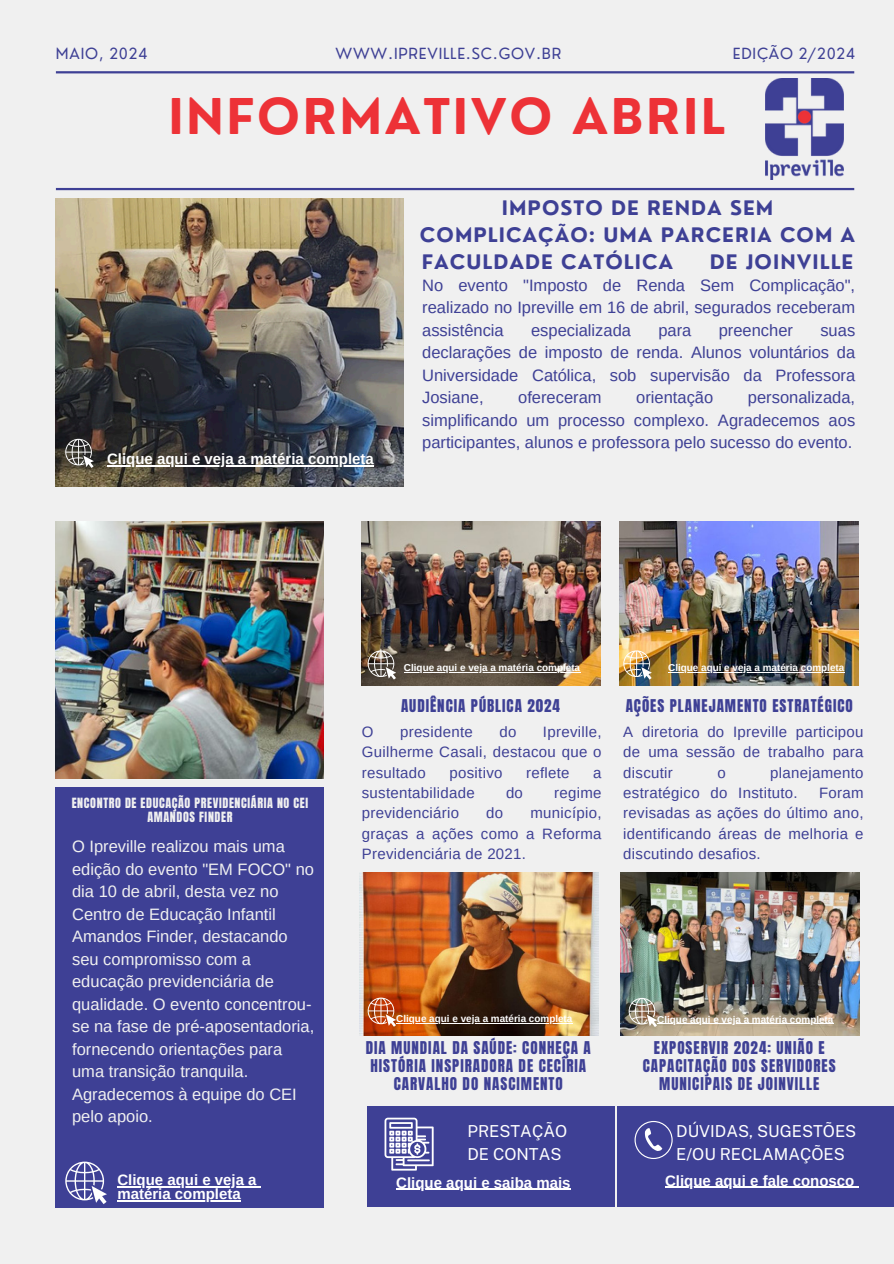
<style>
.page{position:relative;width:894px;height:1264px;background:#fff}
.page>*{position:absolute;margin:0;border:0;box-sizing:border-box;transform-origin:0 0}
.t1{font:700 48px "Nourd";letter-spacing:.055em;color:#ed3237}
.t2{font:700 19.5px/27px "Nourd";letter-spacing:.055em;color:#3e4095}
.t3{font:16.5px/22.5px "Arimo";color:#3e4095;text-align:justify}
.t4{font:16.5px/22.5px "Arimo";color:#f0f0f0}
.t5{font:16.5px/22.5px "Public Sans";color:#fff}
.t6{font:15px/20.2px "Arimo";letter-spacing:.02em;color:#3e4095;text-align:justify}
.t7{font:15px/18px "Anton";letter-spacing:.065em;color:#3e4095;text-align:center}
.t8{font:700 15px "Arimo";color:#fff}
.t9{font:15px "Nourd";letter-spacing:.055em;color:#3e4095}
.t10{font:12px/14px "Anton";letter-spacing:.055em;color:#f0f0f0;text-align:center}
.t11{font:700 9.9px "Arimo";color:#fff}
</style>
<div class="page">
<div style="left:0;top:0;width:893px;height:1263px;background:#f0f0f0"></div>
<img style="left:56px;top:198px;width:347px;height:288px">
<div style="left:56px;top:786px;width:268px;height:421px;background:#3e4095"></div>
<img style="left:56px;top:522px;width:268px;height:256px">
<hr style="left:56px;top:188px;width:798px;height:2px;background:#3e4095">
<hr style="left:56px;top:71px;width:798px;height:2px;background:#3e4095">
<div style="left:367px;top:1105px;width:526px;height:101px;background:#3e4095"></div>
<hr style="left:615px;top:994px;width:2px;height:269px;background:#f0f0f0">
<img style="left:765px;top:78px;width:77px;height:102px">
<img style="left:362px;top:522px;width:238px;height:163px">
<svg style="left:65px;top:1161px;width:42px;height:43px"></svg>
<svg style="left:367px;top:650px;width:28px;height:29px"></svg>
<img style="left:619px;top:522px;width:239px;height:163px">
<svg style="left:634px;top:1121px;width:38px;height:37px"></svg>
<svg style="left:384px;top:1117px;width:49px;height:53px"></svg>
<hr style="left:404px;top:671px;width:176px;height:1px;background:#fff">
<hr style="left:117px;top:1185px;width:139px;height:2px;background:#fff">
<hr style="left:117px;top:1200px;width:124px;height:1px;background:#fff">
<hr style="left:107px;top:465px;width:267px;height:1px;background:#fff">
<hr style="left:396px;top:1188px;width:174px;height:1px;background:#fff">
<hr style="left:665px;top:1186px;width:97px;height:1px;background:#fff">
<hr style="left:762px;top:1186px;width:92px;height:1px;background:#fff">
<svg style="left:623px;top:650px;width:28px;height:29px"></svg>
<hr style="left:668px;top:671px;width:176px;height:1px;background:#fff">
<svg style="left:65px;top:439px;width:28px;height:29px"></svg>
<img style="left:359px;top:872px;width:239px;height:163px">
<svg style="left:367px;top:997px;width:28px;height:29px"></svg>
<hr style="left:396px;top:1023px;width:176px;height:1px;background:#fff">
<img style="left:620px;top:872px;width:239px;height:163px">
<svg style="left:628px;top:997px;width:28px;height:30px"></svg>
<hr style="left:657px;top:1023px;width:176px;height:1px;background:#fff">
<p class="t9" style="left:56px;top:44px;width:93px">MAIO, 2024</p>
<p class="t9" style="left:335px;top:44px;width:227px">WWW.IPREVILLE.SC.GOV.BR</p>
<p class="t9" style="left:732px;top:44px;width:124px">EDIÇÃO 2/2024</p>
<h4 class="t1" style="left:168px;top:86px;width:558px">INFORMATIVO ABRIL</h4>
<h5 class="t8" style="left:107px;top:450px;width:268px">Clique aqui e veja a matéria completa</h5>
<p class="t2" style="left:420px;top:194px;width:436px;text-indent:82px">IMPOSTO DE RENDA SEM<br>COMPLICAÇÃO: UMA PARCERIA COM A<br>FACULDADE CATÓLICA</p>
<p class="t2" style="left:709px;top:248px;width:145px">DE JOINVILLE</p>
<h5 class="t3" style="left:422px;top:274px;width:434px">No evento "Imposto de Renda Sem Complicação", realizado no Ipreville em 16 de abril, segurados receberam assistência</h5>
<h5 class="t3" style="left:531px;top:319px;width:101px">especializada</h5>
<h5 class="t3" style="left:658px;top:319px;width:35px">para</h5>
<h5 class="t3" style="left:718px;top:319px;width:76px">preencher</h5>
<h5 class="t3" style="left:422px;top:319px;width:434px;text-indent:398px">suas declarações de imposto de renda. Alunos voluntários da Universidade Católica, sob supervisão da Professora Josiane,</h5>
<h5 class="t3" style="left:422px;top:386px;width:434px;text-indent:325px">personalizada, simplificando um processo complexo. Agradecemos aos participantes, alunos e professora pelo sucesso do evento.</h5>
<h5 class="t3" style="left:518px;top:386px;width:85px">ofereceram</h5>
<h5 class="t3" style="left:636px;top:386px;width:78px">orientação</h5>
<h3 class="t11" style="left:404px;top:662px;width:178px">Clique aqui e veja a matéria completa</h3>
<p class="t7" style="left:401px;top:697px;width:160px">AUDIÊNCIA PÚBLICA 2024</p>
<p class="t11" style="left:668px;top:662px;width:178px">Clique aqui e veja a matéria completa</p>
<h3 class="t7" style="left:625px;top:697px;width:228px">AÇÕES PLANEJAMENTO ESTRATÉGICO</h3>
<p class="t10" style="left:72px;top:796px;width:238px">ENCONTRO DE EDUCAÇÃO PREVIDENCIÁRIA NO CEI<br>AMANDOS FINDER</p>
<p class="t4" style="left:72px;top:835px;width:243px">O Ipreville realizou mais uma edição do evento "EM FOCO" no dia 10 de abril, desta vez no<br>Centro de Educação Infantil<br>Amandos Finder, destacando seu compromisso com a educação previdenciária de qualidade. O evento concentrou&shy;se na fase de pré-aposentadoria, fornecendo orientações para uma transição tranquila.<br>Agradecemos à equipe do CEI pelo apoio.</p>
<h5 class="t8" style="left:117px;top:1171px;width:141px">Clique aqui e veja a</h5>
<h6 class="t8" style="left:117px;top:1185px;width:125px">matéria completa</h6>
<h1 class="t6" style="left:362px;top:722px;width:13px">O</h1>
<h1 class="t6" style="left:400px;top:722px;width:74px">presidente</h1>
<h1 class="t6" style="left:499px;top:722px;width:18px">do</h1>
<h1 class="t6" style="left:362px;top:722px;width:241px;text-indent:181px">Ipreville, Guilherme Casali, destacou que o resultado</h1>
<h1 class="t6" style="left:449px;top:762px;width:54px">positivo</h1>
<h1 class="t6" style="left:526px;top:762px;width:45px">reflete</h1>
<h1 class="t6" style="left:593px;top:762px;width:10px">a</h1>
<h1 class="t6" style="left:362px;top:782px;width:114px">sustentabilidade</h1>
<h1 class="t6" style="left:506px;top:782px;width:18px">do</h1>
<h1 class="t6" style="left:554px;top:782px;width:49px">regime</h1>
<h1 class="t6" style="left:362px;top:803px;width:99px">previdenciário</h1>
<h1 class="t6" style="left:486px;top:803px;width:18px">do</h1>
<h1 class="t6" style="left:362px;top:803px;width:241px;text-indent:169px">município, graças a ações como a Reforma Previdenciária de 2021.</h1>
<p class="t6" style="left:623px;top:722px;width:242px">A diretoria do Ipreville participou de uma sessão de trabalho para discutir</p>
<p class="t6" style="left:623px;top:762px;width:242px;text-indent:147px">planejamento estratégico do Instituto.</p>
<p class="t6" style="left:717px;top:762px;width:10px">o</p>
<p class="t6" style="left:623px;top:782px;width:242px;text-indent:196px">Foram revisadas as ações do último ano, identificando áreas de melhoria e discutindo desafios.</p>
<p class="t11" style="left:396px;top:1013px;width:178px">Clique aqui e veja a matéria completa</p>
<p class="t7" style="left:365px;top:1038px;width:226px">DIA MUNDIAL DA SAÚDE: CONHEÇA A<br>HISTÓRIA INSPIRADORA DE CECÍRIA<br>CARVALHO DO NASCIMENTO</p>
<h2 class="t5" style="left:467px;top:1120px;width:101px">PRESTAÇÃO<br>DE CONTAS</h2>
<p class="t11" style="left:657px;top:1013px;width:178px">Clique aqui e veja a matéria completa</p>
<p class="t7" style="left:642px;top:1038px;width:194px">EXPOSERVIR 2024: UNIÃO E<br>CAPACITAÇÃO DOS SERVIDORES<br>MUNICIPAIS DE JOINVILLE</p>
<h5 class="t5" style="left:676px;top:1120px;width:181px">DÚVIDAS, SUGESTÕES<br>E/OU RECLAMAÇÕES</h5>
<p class="t8" style="left:396px;top:1174px;width:176px">Clique aqui e saiba mais</p>
<p class="t8" style="left:665px;top:1172px;width:191px">Clique aqui e fale conosco</p>
</div>
